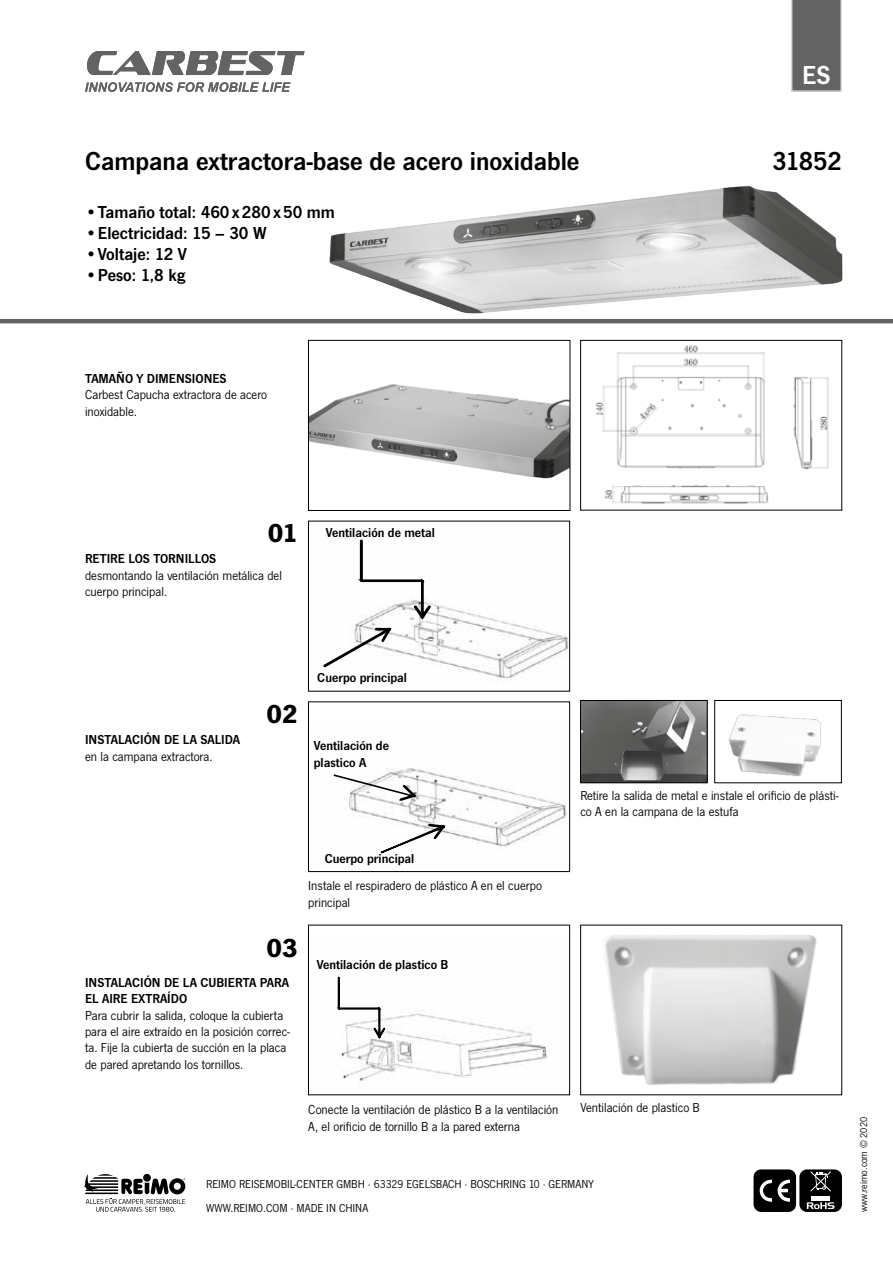
<style>
.page{position:relative;width:893px;height:1263px;background:#fff}
.page>*{position:absolute;margin:0;border:0;box-sizing:border-box;transform-origin:0 0}
.t1{font:600 27px "News Gothic T";color:#000}
.t2{font:700 27px "News Gothic T";color:#000}
.t3{font:600 27px "News Gothic T";color:#fff}
.t4{font:600 18px "News Gothic T";color:#000}
.t5{font:13.5px/16.5px "News Gothic T";color:#000}
.t6{font:600 13.5px/16.5px "News Gothic T";color:#000}
.t7{font:12px/24px "News Gothic T";color:#000}
.t8{font:10.5px "News Gothic T";color:#000}
.s1{font-weight:400}
</style>
<div class="page">
<img style="left:310px;top:384px;width:258px;height:95px">
<div style="left:308px;top:340px;width:262px;height:171px;border:1px solid #000"></div>
<div style="left:753px;top:1169px;width:43px;height:43px;background:#000;border-radius:8px"></div>
<svg style="left:760px;top:1180px;width:12px;height:22px"></svg>
<svg style="left:778px;top:1180px;width:12px;height:22px"></svg>
<div style="left:799px;top:1169px;width:43px;height:43px;background:#000;border-radius:8px"></div>
<svg style="left:810px;top:1171px;width:21px;height:21px"></svg>
<hr style="left:812px;top:1196px;width:18px;height:4px;background:#fff">
<svg style="left:807px;top:1202px;width:27px;height:7px"></svg>
<hr style="left:0;top:319px;width:893px;height:4px;background:#646363">
<svg style="left:85px;top:82px;width:205px;height:10px"></svg>
<svg style="left:87px;top:51px;width:217px;height:24px"></svg>
<svg style="left:791px;top:0;width:51px;height:92px;background:#6c6b6b"></svg>
<img style="left:582px;top:702px;width:123px;height:79px">
<div style="left:580px;top:700px;width:127px;height:83px;border:1px solid #000"></div>
<img style="left:349px;top:767px;width:218px;height:80px">
<div style="left:308px;top:702px;width:262px;height:170px;border:1px solid #000"></div>
<img style="left:728px;top:714px;width:93px;height:63px">
<div style="left:715px;top:700px;width:126px;height:83px;border:1px solid #000"></div>
<img style="left:341px;top:1014px;width:206px;height:67px">
<div style="left:308px;top:925px;width:262px;height:170px;border:1px solid #000"></div>
<img style="left:329px;top:186px;width:514px;height:128px">
<img style="left:432px;top:604px;width:136px;height:76px">
<div style="left:308px;top:521px;width:262px;height:170px;border:1px solid #000"></div>
<svg style="left:323px;top:539px;width:109px;height:129px"></svg>
<svg style="left:379px;top:822px;width:68px;height:32px"></svg>
<svg style="left:333px;top:774px;width:85px;height:28px"></svg>
<img style="left:604px;top:934px;width:213px;height:151px">
<svg style="left:337px;top:976px;width:49px;height:64px"></svg>
<svg style="left:84px;top:1174px;width:101px;height:38px"></svg>
<img style="left:596px;top:345px;width:233px;height:159px">
<div style="left:580px;top:340px;width:262px;height:170px;border:1px solid #000"></div>
<h1 class="t3" style="left:802px;top:59px;width:30px">ES</h1>
<h1 class="t1" style="left:85px;top:145px;width:496px">Campana extractora-base de acero inoxidable</h1>
<h1 class="t1" style="left:772px;top:145px;width:71px">31852</h1>
<h2 class="t4" style="left:85px;top:202px;width:251px"><span class="s1">•</span>Tamaño total: 460x280x50 mm</h2>
<h2 class="t4" style="left:85px;top:223px;width:183px"><span class="s1">•</span>Electricidad: 15 – 30 W</h2>
<h2 class="t4" style="left:85px;top:244px;width:103px"><span class="s1">•</span>Voltaje: 12 V</h2>
<h2 class="t4" style="left:85px;top:265px;width:102px"><span class="s1">•</span>Peso: 1,8 kg</h2>
<p class="t6" style="left:85px;top:370px;width:143px">TAMAÑO Y DIMENSIONES</p>
<p class="t5" style="left:85px;top:386px;width:184px">Carbest Capucha extractora de acero inoxidable.</p>
<h1 class="t2" style="left:268px;top:517px;width:31px">01</h1>
<p class="t6" style="left:85px;top:550px;width:133px">RETIRE LOS TORNILLOS</p>
<p class="t5" style="left:85px;top:567px;width:198px">desmontando la ventilación metálica del cuerpo principal.</p>
<p class="t6" style="left:326px;top:524px;width:111px">Ventilación de metal</p>
<p class="t6" style="left:85px;top:731px;width:157px">INSTALACIÓN DE LA SALIDA</p>
<p class="t5" style="left:85px;top:748px;width:129px">en la campana extractora.</p>
<h1 class="t2" style="left:266px;top:698px;width:33px">02</h1>
<p class="t6" style="left:317px;top:669px;width:91px">Cuerpo principal</p>
<p class="t6" style="left:314px;top:737px;width:77px">Ventilación de plastico A</p>
<p class="t5" style="left:580px;top:787px;width:259px">Retire la salida de metal e instale el orificio de plásti&shy;co A en la campana de la estufa</p>
<h1 class="t2" style="left:266px;top:932px;width:33px">03</h1>
<p class="t6" style="left:85px;top:973px;width:206px">INSTALACIÓN DE LA CUBIERTA PARA<br>EL AIRE EXTRAÍDO</p>
<p class="t5" style="left:85px;top:1006px;width:206px">Para cubrir la salida, coloque la cubierta para el aire extraído en la posición correc&shy;ta. Fije la cubierta de succión en la placa de pared apretando los tornillos.</p>
<p class="t6" style="left:325px;top:850px;width:91px">Cuerpo principal</p>
<p class="t5" style="left:308px;top:877px;width:235px">Instale el respiradero de plástico A en el cuerpo principal</p>
<p class="t6" style="left:317px;top:956px;width:133px">Ventilación de plastico B</p>
<p class="t5" style="left:308px;top:1101px;width:252px">Conecte la ventilación de plástico B a la ventilación<br>A, el orificio de tornillo B a la pared externa</p>
<p class="t5" style="left:580px;top:1099px;width:121px">Ventilación de plastico B</p>
<p class="t7" style="left:206px;top:1171px;width:389px">REIMO REISEMOBIL-CENTER GMBH · 63329 EGELSBACH · BOSCHRING 10 · GERMANY<br>WWW.REIMO.COM · MADE IN CHINA</p>
<p class="t8" style="left:857px;top:1212px;width:96px;rotate:-90deg">www.reimo.com © 2020</p>
</div>
